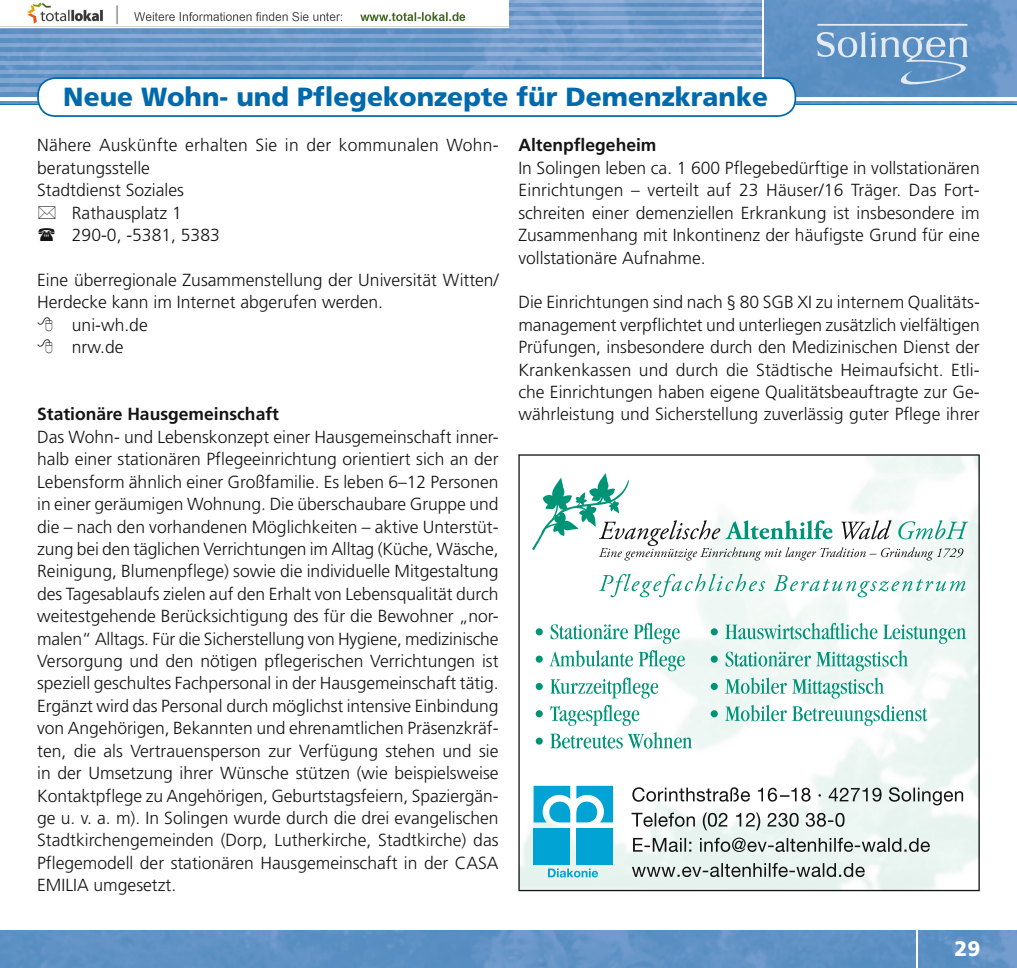
<style>
.page{position:relative;width:1017px;height:968px;background:#fff}
.page>*{position:absolute;margin:0;border:0;box-sizing:border-box;transform-origin:0 0}
.t1{font:900 26.25px "Frutiger";color:#006aad}
.t2{font:900 21px "Frutiger";color:#fff}
.t3{font:300 17.5px/22.4px "Frutiger";color:#131413;text-align:justify}
.t4{font:700 17.5px "Frutiger";color:#131413}
</style>
<div class="page">
<img style="left:0;top:930px;width:1017px;height:37px">
<hr style="left:916px;top:930px;width:2px;height:37px;background:#fff">
<img style="left:0;top:0;width:1017px;height:104px">
<hr style="left:0;top:97px;width:1017px;height:3px;background:#fff">
<img style="left:0;top:88px;width:37px;height:3px">
<img style="left:0;top:79px;width:37px;height:3px">
<hr style="left:0;top:70px;width:762px;height:3px;background:#85a8d3">
<hr style="left:0;top:61px;width:762px;height:4px;background:#86a8d3">
<img style="left:0;top:52px;width:762px;height:4px">
<hr style="left:0;top:43px;width:762px;height:4px;background:#86a8d3">
<hr style="left:0;top:34px;width:762px;height:4px;background:#87a9d4">
<img style="left:0;top:25px;width:762px;height:4px">
<img style="left:508px;top:16px;width:254px;height:4px">
<img style="left:508px;top:7px;width:254px;height:4px">
<img style="left:508px;top:0;width:254px;height:2px">
<hr style="left:762px;top:0;width:2px;height:99px;background:#fff">
<svg style="left:817px;top:24px;width:151px;height:60px;background:#739fcb"></svg>
<svg style="left:37px;top:77px;width:759px;height:40px"></svg>
<svg style="left:518px;top:454px;width:462px;height:437px"></svg>
<div style="left:530px;top:473px;width:110px;height:80px;background:#fff"></div>
<img style="left:532px;top:473px;width:97px;height:77px">
<div style="left:534px;top:828px;width:36px;height:37px;background:#00a3d3"></div>
<div style="left:576px;top:828px;width:37px;height:37px;background:#00a3d3"></div>
<svg style="left:534px;top:785px;width:36px;height:37px"></svg>
<svg style="left:576px;top:785px;width:37px;height:37px"></svg>
<svg style="left:548px;top:868px;width:50px;height:9px"></svg>
<svg style="left:536px;top:622px;width:430px;height:22px"></svg>
<svg style="left:536px;top:650px;width:372px;height:21px"></svg>
<svg style="left:536px;top:677px;width:348px;height:21px"></svg>
<svg style="left:536px;top:704px;width:391px;height:21px"></svg>
<svg style="left:536px;top:732px;width:156px;height:16px"></svg>
<svg style="left:632px;top:787px;width:331px;height:18px"></svg>
<svg style="left:632px;top:812px;width:212px;height:18px"></svg>
<svg style="left:633px;top:837px;width:297px;height:14px;background:#b1b9b6"></svg>
<svg style="left:632px;top:862px;width:233px;height:14px;background:#b2bbb7"></svg>
<svg style="left:599px;top:520px;width:369px;height:40px"></svg>
<svg style="left:599px;top:573px;width:366px;height:24px"></svg>
<img style="left:0;top:0;width:508px;height:27px">
<h1 class="t1" style="left:63px;top:87px;width:706px">Neue Wohn- und Pflegekonzepte für Demenzkranke</h1>
<p class="t3" style="left:37px;top:135px;width:463px">Nähere Auskünfte erhalten Sie in der kommunalen Wohn-</p>
<p class="t3" style="left:37px;top:158px;width:114px">beratungsstelle</p>
<p class="t3" style="left:37px;top:180px;width:148px">Stadtdienst Soziales</p>
<p class="t3" style="left:72px;top:203px;width:111px">Rathausplatz 1</p>
<p class="t3" style="left:72px;top:225px;width:149px">290-0, -5381, 5383</p>
<p class="t3" style="left:37px;top:270px;width:463px">Eine überregionale Zusammenstellung der Universität Witten/</p>
<p class="t3" style="left:37px;top:292px;width:347px">Herdecke kann im Internet abgerufen werden.</p>
<p class="t3" style="left:72px;top:315px;width:77px">uni-wh.de</p>
<p class="t3" style="left:72px;top:337px;width:53px">nrw.de</p>
<p class="t4" style="left:518px;top:138px;width:140px">Altenpflegeheim</p>
<p class="t3" style="left:518px;top:158px;width:463px">In Solingen leben ca. 1 600 Pflegebedürftige in vollstationären Einrichtungen – verteilt auf 23 Häuser/16 Träger. Das Fort&shy;schreiten einer demenziellen Erkrankung ist insbesondere im Zusammenhang mit Inkontinenz der häufigste Grund für eine vollstationäre Aufnahme.</p>
<p class="t3" style="left:518px;top:292px;width:463px">Die Einrichtungen sind nach § 80 SGB XI zu internem Qualitäts&shy;management verpflichtet und unterliegen zusätzlich vielfältigen Prüfungen, insbesondere durch den Medizinischen Dienst der Krankenkassen und durch die Städtische Heimaufsicht. Etli&shy;che Einrichtungen haben eigene Qualitätsbeauftragte zur Ge&shy;währleistung und Sicherstellung zuverlässig guter Pflege ihrer</p>
<p class="t4" style="left:37px;top:407px;width:243px">Stationäre Hausgemeinschaft</p>
<p class="t3" style="left:37px;top:427px;width:463px">Das Wohn- und Lebenskonzept einer Hausgemeinschaft inner&shy;halb einer stationären Pflegeeinrichtung orientiert sich an der Lebensform ähnlich einer Großfamilie. Es leben 6–12 Personen in einer geräumigen Wohnung. Die überschaubare Gruppe und die – nach den vorhandenen Möglichkeiten – aktive Unterstüt&shy;zung bei den täglichen Verrichtungen im Alltag (Küche, Wäsche, Reinigung, Blumenpflege) sowie die individuelle Mitgestaltung des Tagesablaufs zielen auf den Erhalt von Lebensqualität durch weitestgehende Berücksichtigung des für die Bewohner „nor&shy;malen“ Alltags. Für die Sicherstellung von Hygiene, medizinische Versorgung und den nötigen pflegerischen Verrichtungen ist speziell geschultes Fachpersonal in der Hausgemeinschaft tätig.<br>Ergänzt wird das Personal durch möglichst intensive Einbindung von Angehörigen, Bekannten und ehrenamtlichen Präsenzkräf&shy;ten, die als Vertrauensperson zur Verfügung stehen und sie in der Umsetzung ihrer Wünsche stützen (wie beispielsweise Kontaktpflege zu Angehörigen, Geburtstagsfeiern, Spaziergän&shy;ge u. v. a. m). In Solingen wurde durch die drei evangelischen Stadtkirchengemeinden (Dorp, Lutherkirche, Stadtkirche) das Pflegemodell der stationären Hausgemeinschaft in der CASA EMILIA umgesetzt.</p>
<p class="t2" style="left:954px;top:940px;width:27px">29</p>
</div>
